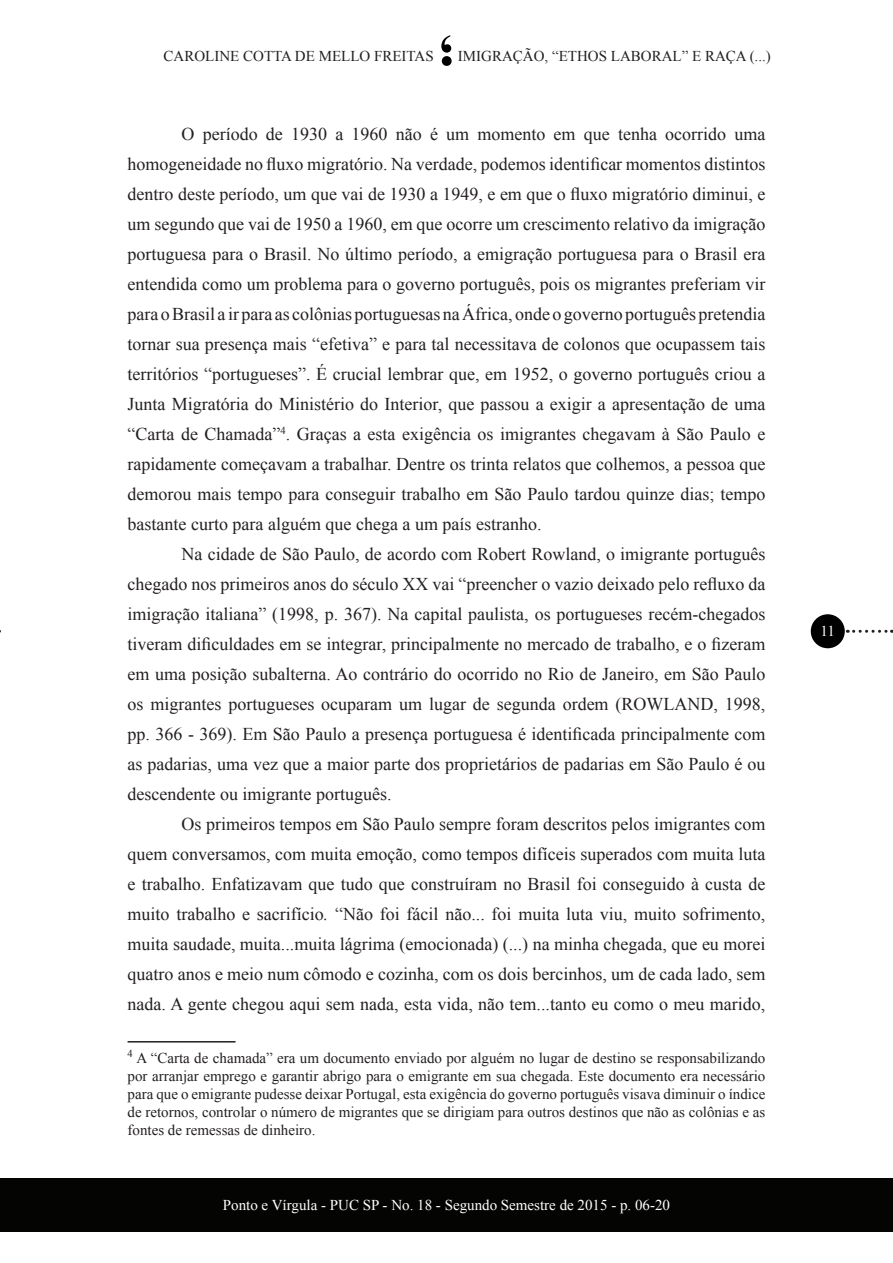
<style>
.page{position:relative;width:893px;height:1263px;background:#fff}
.page>*{position:absolute;margin:0;border:0;box-sizing:border-box;transform-origin:0 0}
.t1{font:18px/30px "Times New Roman";color:#231f20;text-align:justify}
.t2{font:15px/18px "Times New Roman";color:#231f20;text-align:justify}
.t3{font:15px "Times New Roman";color:#fff}
.s1{font-style:italic}
</style>
<div class="page">
<svg style="left:441px;top:35px;width:11px;height:31px"></svg>
<div style="left:0;top:1178px;width:893px;height:54px;background:#040503"></div>
<div style="left:811px;top:614px;width:34px;height:34px;background:#000;border-radius:50%"></div>
<svg style="left:854px;top:630px;width:38px;height:3px"></svg>
<hr style="left:128px;top:1041px;width:108px;height:1px;background:#231f20">
<p class="t2" style="left:164px;top:46px;width:272px">CAROLINE COTTA DE MELLO FREITAS</p>
<p class="t2" style="left:458px;top:47px;width:314px">IMIGRAÇÃO, “ETHOS LABORAL” E RAÇA (...)</p>
<p class="t1" style="left:128px;top:119px;width:639px;text-indent:54px">O período de 1930 a 1960 não é um momento em que tenha ocorrido uma homogeneidade no fluxo migratório. Na verdade, podemos identificar momentos distintos dentro deste período, um que vai de 1930 a 1949, e em que o fluxo migratório diminui, e um segundo que vai de 1950 a 1960, em que ocorre um crescimento relativo da imigração portuguesa para o Brasil. No último período, a emigração portuguesa para o Brasil era entendida como um problema para o governo português, pois os migrantes preferiam vir para o Brasil a ir para as colônias portuguesas na África, onde o governo português pretendia tornar sua presença mais “efetiva” e para tal necessitava de colonos que ocupassem tais territórios “portugueses”. É crucial lembrar que, em 1952, o governo português criou a Junta Migratória do Ministério do Interior, que passou a exigir a apresentação de uma “Carta de Chamada”<sup>4</sup>. Graças a esta exigência os imigrantes chegavam à São Paulo e rapidamente começavam a trabalhar. Dentre os trinta relatos que colhemos, a pessoa que demorou mais tempo para conseguir trabalho em São Paulo tardou quinze dias; tempo bastante curto para alguém que chega a um país estranho.</p>
<p class="t1" style="left:128px;top:539px;width:639px;text-indent:54px">Na cidade de São Paulo, de acordo com Robert Rowland, o imigrante português chegado nos primeiros anos do século XX vai “preencher o vazio deixado pelo refluxo da imigração italiana” (1998, p. 367). Na capital paulista, os portugueses recém-chegados tiveram dificuldades em se integrar, principalmente no mercado de trabalho, e o fizeram em uma posição subalterna. Ao contrário do ocorrido no Rio de Janeiro, em São Paulo os migrantes portugueses ocuparam um lugar de segunda ordem (ROWLAND, 1998, pp. 366 - 369). Em São Paulo a presença portuguesa é identificada principalmente com as padarias, uma vez que a maior parte dos proprietários de padarias em São Paulo é ou descendente ou imigrante português.</p>
<p class="t1" style="left:128px;top:809px;width:639px;text-indent:54px">Os primeiros tempos em São Paulo sempre foram descritos pelos imigrantes com quem conversamos, com muita emoção, como tempos difíceis superados com muita luta e trabalho. Enfatizavam que tudo que construíram no Brasil foi conseguido à custa de muito trabalho e sacrifício<span class="s1">.</span> “Não foi fácil não... foi muita luta viu, muito sofrimento, muita saudade, muita...muita lágrima (emocionada) (...) na minha chegada, que eu morei quatro anos e meio num cômodo e cozinha, com os dois bercinhos, um de cada lado, sem nada. A gente chegou aqui sem nada, esta vida, não tem...tanto eu como o meu marido,</p>
<p class="t2" style="left:128px;top:1049px;width:639px"><sup>4</sup> A “Carta de chamada” era um documento enviado por alguém no lugar de destino se responsabilizando por arranjar emprego e garantir abrigo para o emigrante em sua chegada. Este documento era necessário para que o emigrante pudesse deixar Portugal, esta exigência do governo português visava diminuir o índice de retornos, controlar o número de migrantes que se dirigiam para outros destinos que não as colônias e as fontes de remessas de dinheiro.</p>
<p class="t3" style="left:223px;top:1195px;width:449px">Ponto e Vírgula - PUC SP - No. 18 - Segundo Semestre de 2015 - p. 06-20</p>
<p class="t3" style="left:820px;top:621px;width:16px">11</p>
</div>
